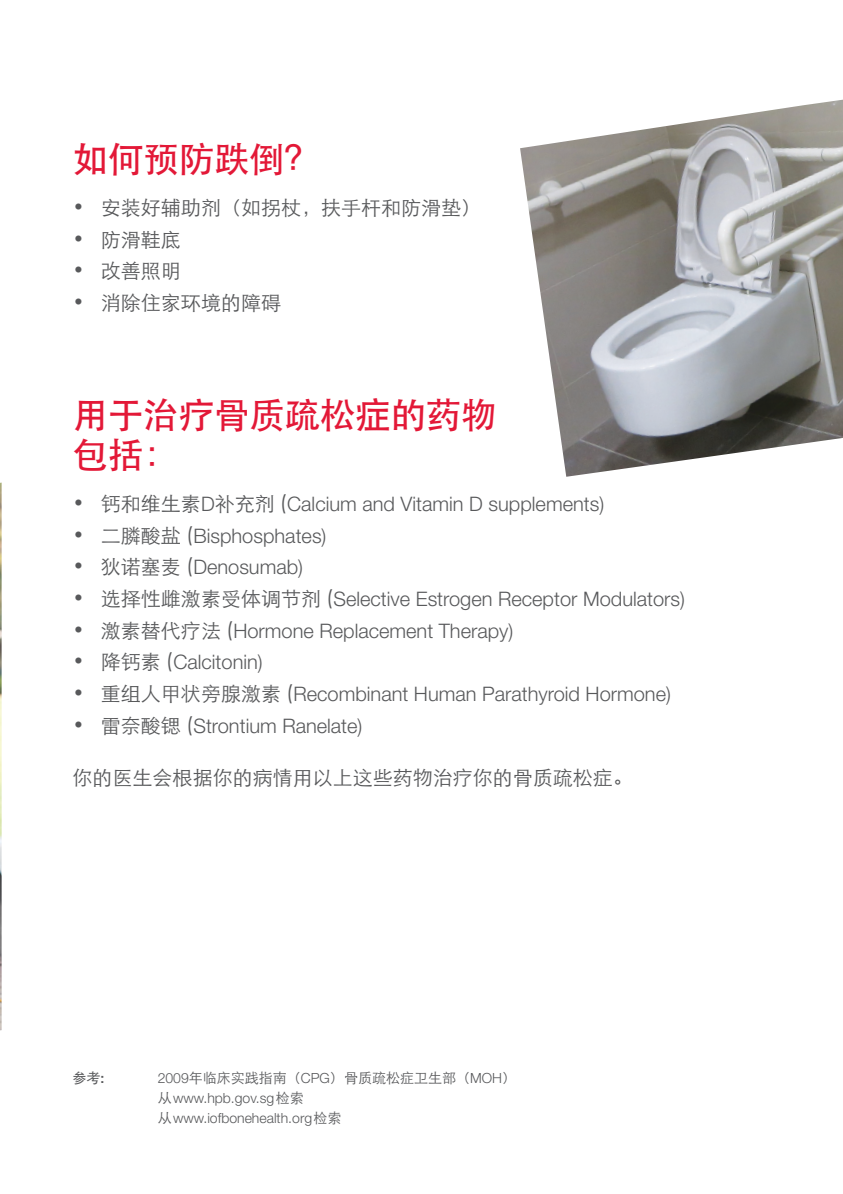
<style>
.page{position:relative;width:843px;height:1194px;background:#fff}
.page>*{position:absolute;margin:0;border:0;box-sizing:border-box;transform-origin:0 0}
.t1{font:36px/40px "ST Heiti";letter-spacing:-.02em;color:#e31837}
.t2{font:300 20px "Helvetica Neue LT Std";color:#58595b}
.t3{font:20px "ST Xihei";color:#58595b}
.t4{font:300 14px "Helvetica Neue LT Std";color:#58595b}
.t5{font:14px "ST Xihei";color:#58595b}
.t6{font:14px "ST Heiti";color:#58595b}
.s1{font-family:"ST Xihei";font-weight:400}
.s2{font-family:"Helvetica Neue LT Std";font-weight:500}
.s3{font-family:"Helvetica Neue LT Std";font-weight:300}
</style>
<div class="page">
<img style="left:0;top:483px;width:2px;height:548px">
<img style="left:520px;top:99px;width:322px;height:378px">
<p class="t1" style="left:73px;top:139px;width:249px">如何预防跌倒？</p>
<p class="t3" style="left:73px;top:198px;width:410px">• 安装好辅助剂（如拐杖，扶手杆和防滑垫）</p>
<p class="t3" style="left:73px;top:230px;width:110px">• 防滑鞋底</p>
<p class="t3" style="left:73px;top:261px;width:110px">• 改善照明</p>
<p class="t3" style="left:73px;top:293px;width:210px">• 消除住家环境的障碍</p>
<p class="t1" style="left:73px;top:395px;width:426px">用于治疗骨质疏松症的药物包括：</p>
<p class="t2" style="left:73px;top:492px;width:533px"><span class="s1">• 钙和维生素</span>D<span class="s1">补充剂 (</span>Calcium and Vitamin D supplements)</p>
<p class="t2" style="left:73px;top:523px;width:255px"><span class="s1">• 二膦酸盐 (</span>Bisphosphates)</p>
<p class="t2" style="left:73px;top:555px;width:232px"><span class="s1">• 狄诺塞麦 (</span>Denosumab)</p>
<p class="t2" style="left:73px;top:587px;width:613px"><span class="s1">• 选择性雌激素受体调节剂 (</span>Selective Estrogen Receptor Modulators)</p>
<p class="t2" style="left:73px;top:618px;width:442px"><span class="s1">• 激素替代疗法 (</span>Hormone Replacement Therapy)</p>
<p class="t2" style="left:73px;top:650px;width:192px"><span class="s1">• 降钙素 (</span>Calcitonin)</p>
<p class="t2" style="left:73px;top:682px;width:599px"><span class="s1">• 重组人甲状旁腺激素 (</span>Recombinant Human Parathyroid Hormone)</p>
<p class="t2" style="left:73px;top:713px;width:291px"><span class="s1">• 雷奈酸锶 (</span>Strontium Ranelate)</p>
<p class="t3" style="left:73px;top:768px;width:562px">你的医生会根据你的病情用以上这些药物治疗你的骨质疏松症。</p>
<p class="t6" style="left:73px;top:1070px;width:33px">参考<span class="s2">:</span></p>
<p class="t5" style="left:158px;top:1070px;width:360px"><span class="s3">2009</span>年临床实践指南（<span class="s3">CPG</span>）骨质疏松症卫生部（<span class="s3">MOH</span>）</p>
<p class="t4" style="left:158px;top:1089px;width:147px"><span class="s1">从</span>www.hpb.gov.sg<span class="s1">检索</span></p>
<p class="t4" style="left:158px;top:1109px;width:185px"><span class="s1">从</span>www.iofbonehealth.org<span class="s1">检索</span></p>
</div>
